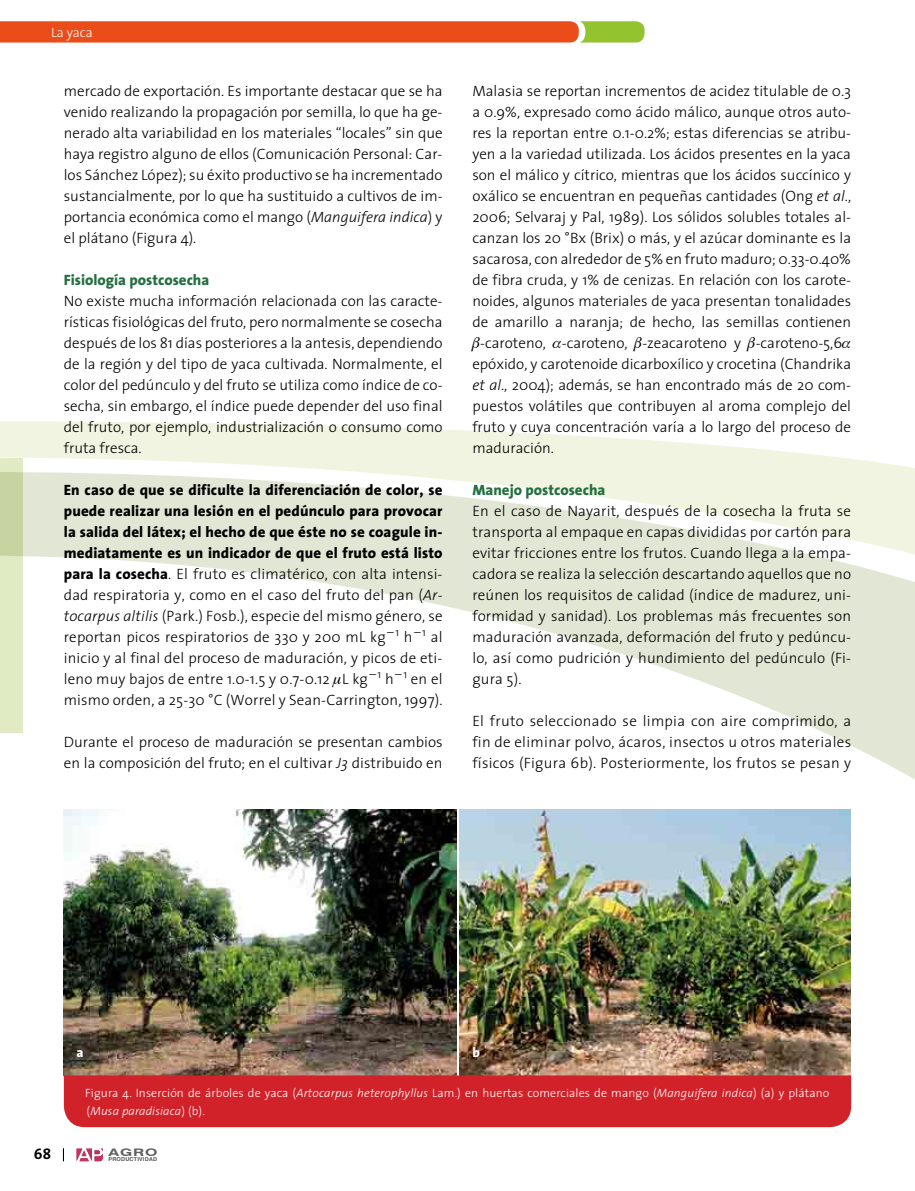
<style>
.page{position:relative;width:915px;height:1191px;background:#fff}
.page>*{position:absolute;margin:0;border:0;box-sizing:border-box;transform-origin:0 0}
.t1{font:300 15px/21px "The Sans 3";color:#000;text-align:justify}
.t2{font:800 15px/21px "The Sans 8";letter-spacing:.01em;color:#000;text-align:justify}
.t3{font:800 15px "The Sans 8";color:#246f41}
.t4{font:15px "The Sans 7 Bold Plain";color:#000}
.t5{font:300 13.5px "The Sans 3";color:#fff}
.t6{font:800 13.5px "The Sans 8";color:#fff}
.t7{font:300 12px/18px "The Sans 3";letter-spacing:.01em;color:#fff}
.t8{font:300 11.25px "The Sans 3";color:#000}
.t9{font:700 10.35px "Swiss 721 BT";color:#000;scale:1.52 1}
.t10{font:700 5.4px "Swiss 721 BT";letter-spacing:.03em;color:#000}
.s1{font-style:italic}
.s2{font-family:"The Sans 8";font-weight:800}
</style>
<div class="page">
<svg style="left:77px;top:1148px;width:26px;height:13px"></svg>
<svg style="left:63px;top:1148px;width:1px;height:13px"></svg>
<svg style="left:0;top:21px;width:644px;height:22px;background:#e35f25"></svg>
<svg style="left:0;top:560px;width:914px;height:219px"></svg>
<svg style="left:0;top:421px;width:914px;height:139px"></svg>
<img style="left:63px;top:809px;width:393px;height:266px">
<img style="left:460px;top:809px;width:390px;height:266px">
<div style="left:64px;top:1075px;width:786px;height:52px;background:#d1222a"></div>
<svg style="left:332px;top:677px;width:9px;height:10px"></svg>
<p class="t5" style="left:51px;top:21px;width:43px">La yaca</p>
<p class="t1" style="left:64px;top:80px;width:380px">mercado de exportación. Es importante destacar que se ha venido realizando la propagación por semilla, lo que ha ge&shy;nerado alta variabilidad en los materiales “locales” sin que haya registro alguno de ellos (Comunicación Personal: Car&shy;los Sánchez López); su éxito productivo se ha incrementado sustancialmente, por lo que ha sustituido a cultivos de im&shy;portancia económica como el mango (<span class="s1">Manguifera indica</span>) y el plátano (Figura 4).</p>
<p class="t3" style="left:64px;top:267px;width:147px">Fisiología postcosecha</p>
<p class="t1" style="left:64px;top:290px;width:380px">No existe mucha información relacionada con las caracte&shy;rísticas fisiológicas del fruto, pero normalmente se cosecha después de los 81 días posteriores a la antesis, dependiendo de la región y del tipo de yaca cultivada. Normalmente, el color del pedúnculo y del fruto se utiliza como índice de co&shy;secha, sin embargo, el índice puede depender del uso final del fruto, por ejemplo, industrialización o consumo como fruta fresca.</p>
<p class="t2" style="left:64px;top:479px;width:380px">En caso de que se dificulte la diferenciación de color, se puede realizar una lesión en el pedúnculo para provocar la salida del látex; el hecho de que éste no se coagule in&shy;mediatamente es un indicador de que el fruto está listo</p>
<p class="t1" style="left:64px;top:563px;width:380px"><span class="s2">para la cosecha</span>. El fruto es climatérico, con alta intensi&shy;dad respiratoria y, como en el caso del fruto del pan (<span class="s1">Ar&shy;tocarpus altilis</span> (Park.) Fosb.), especie del mismo género, se reportan picos respiratorios de 330 y 200 mL kg</p>
<p class="t8" style="left:395px;top:622px;width:5px">1</p>
<p class="t1" style="left:404px;top:626px;width:10px">h</p>
<p class="t8" style="left:422px;top:622px;width:5px">1</p>
<p class="t1" style="left:64px;top:626px;width:380px;text-indent:367px">al inicio y al final del proceso de maduración, y picos de eti&shy;leno muy bajos de entre 1.0-1.5 y 0.7-0.12 L kg</p>
<p class="t8" style="left:377px;top:664px;width:5px">1</p>
<p class="t1" style="left:385px;top:668px;width:10px">h</p>
<p class="t8" style="left:403px;top:664px;width:5px">1</p>
<p class="t1" style="left:64px;top:668px;width:380px;text-align:right">en el<br>mismo orden, a 25-30 °C (Worrel y Sean-Carrington, 1997).</p>
<p class="t1" style="left:64px;top:731px;width:380px">Durante el proceso de maduración se presentan cambios en la composición del fruto; en el cultivar <span class="s1">J3</span> distribuido en</p>
<p class="t1" style="left:472px;top:80px;width:380px">Malasia se reportan incrementos de acidez titulable de 0.3</p>
<p class="t1" style="left:472px;top:101px;width:380px">a 0.9%, expresado como ácido málico, aunque otros auto-</p>
<p class="t1" style="left:472px;top:122px;width:380px">res la reportan entre 0.1-0.2%; estas diferencias se atribu-</p>
<p class="t1" style="left:472px;top:143px;width:380px">yen a la variedad utilizada. Los ácidos presentes en la yaca</p>
<p class="t1" style="left:472px;top:164px;width:380px">son el málico y cítrico, mientras que los ácidos succínico y</p>
<p class="t1" style="left:472px;top:185px;width:380px">oxálico se encuentran en pequeñas cantidades (Ong <span class="s1">et al</span>.,</p>
<p class="t1" style="left:472px;top:206px;width:380px">2006; Selvaraj y Pal, 1989). Los sólidos solubles totales al-</p>
<p class="t1" style="left:472px;top:227px;width:380px">canzan los 20 °Bx (Brix) o más, y el azúcar dominante es la</p>
<p class="t1" style="left:472px;top:248px;width:380px">sacarosa, con alrededor de 5% en fruto maduro; 0.33-0.40%</p>
<p class="t1" style="left:472px;top:269px;width:380px">de fibra cruda, y 1% de cenizas. En relación con los carote-</p>
<p class="t1" style="left:472px;top:290px;width:380px">noides, algunos materiales de yaca presentan tonalidades</p>
<p class="t1" style="left:472px;top:311px;width:380px">de amarillo a naranja; de hecho, las semillas contienen</p>
<p class="t1" style="left:480px;top:332px;width:363px">-caroteno, -caroteno, -zeacaroteno y -caroteno-5,6</p>
<p class="t1" style="left:472px;top:353px;width:380px">epóxido, y carotenoide dicarboxílico y crocetina (Chandrika</p>
<p class="t1" style="left:472px;top:374px;width:380px"><span class="s1">et al</span>., 2004); además, se han encontrado más de 20 com-</p>
<p class="t1" style="left:472px;top:395px;width:380px">puestos volátiles que contribuyen al aroma complejo del</p>
<p class="t1" style="left:472px;top:416px;width:380px">fruto y cuya concentración varía a lo largo del proceso de</p>
<p class="t1" style="left:472px;top:437px;width:83px">maduración.</p>
<p class="t3" style="left:472px;top:477px;width:134px">Manejo postcosecha</p>
<p class="t1" style="left:472px;top:500px;width:380px">En el caso de Nayarit, después de la cosecha la fruta se transporta al empaque en capas divididas por cartón para evitar fricciones entre los frutos. Cuando llega a la empa&shy;cadora se realiza la selección descartando aquellos que no reúnen los requisitos de calidad (índice de madurez, uni&shy;formidad y sanidad). Los problemas más frecuentes son maduración avanzada, deformación del fruto y pedúncu&shy;lo, así como pudrición y hundimiento del pedúnculo (Fi&shy;gura 5).</p>
<p class="t1" style="left:472px;top:710px;width:380px">El fruto seleccionado se limpia con aire comprimido, a fin de eliminar polvo, ácaros, insectos u otros materiales físicos (Figura 6b). Posteriormente, los frutos se pesan y</p>
<p class="t6" style="left:77px;top:1040px;width:9px">a</p>
<p class="t6" style="left:472px;top:1040px;width:9px">b</p>
<p class="t7" style="left:85px;top:1083px;width:745px">Figura 4. Inserción de árboles de yaca (<span class="s1">Artocarpus heterophyllus</span> Lam.) en huertas comerciales de mango (<span class="s1">Manguifera indica</span>) (a) y plátano (<span class="s1">Musa paradisiaca</span>) (b).</p>
<p class="t4" style="left:34px;top:1141px;width:19px">68</p>
<p class="t9" style="left:108px;top:1146px;width:34px">AGRO</p>
<p class="t10" style="left:108px;top:1156px;width:50px">PRODUCTIVIDAD</p>
</div>
